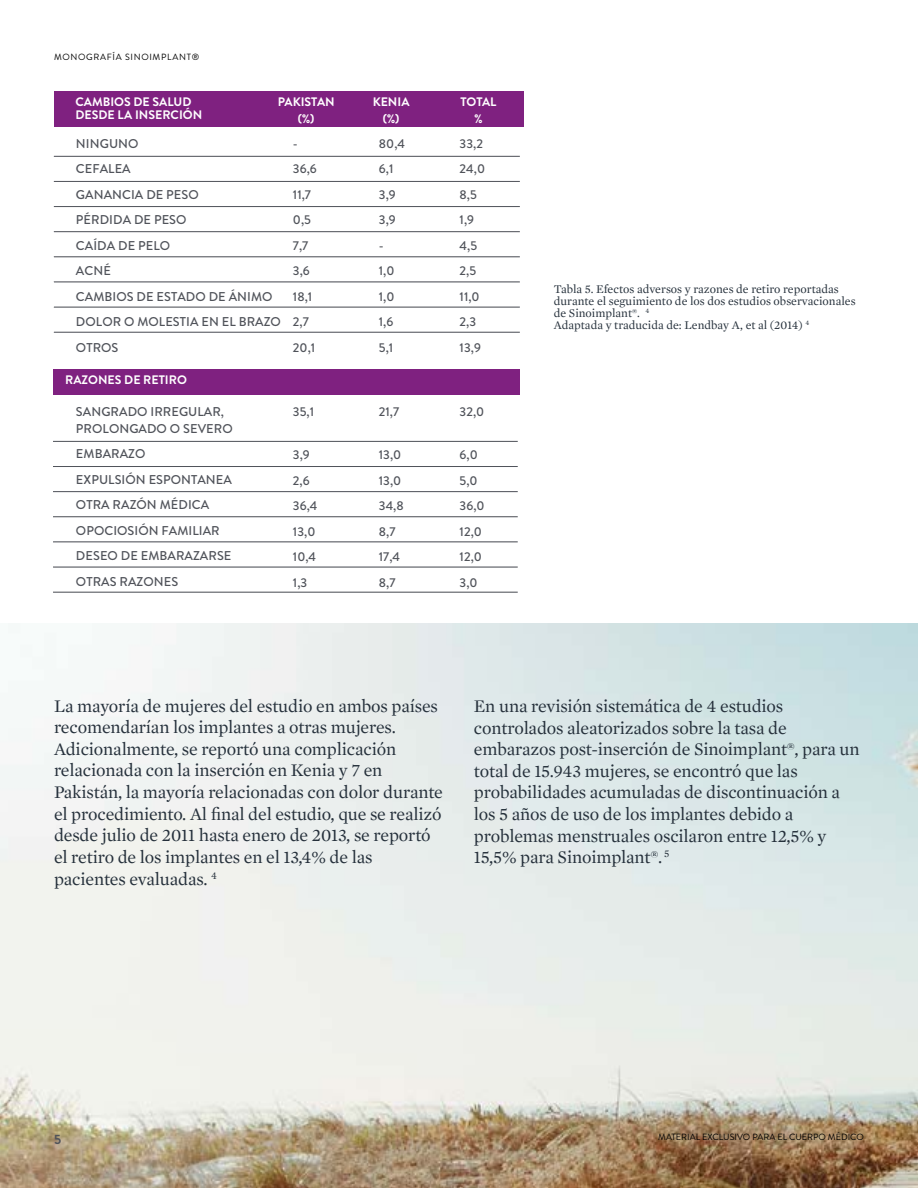
<style>
.page{position:relative;width:918px;height:1188px;background:#fff}
.page>*{position:absolute;margin:0;border:0;box-sizing:border-box;transform-origin:0 0}
.t1{font:18px/21.8px "Mercury Text G1";letter-spacing:-.01em;color:#25303b}
.t2{font:700 13.5px "Brandon Grotesque";color:#50535a}
.t3{font:500 12.75px/25.5px "Brandon Grotesque";letter-spacing:.005em;color:#50535a}
.t4{font:700 12.3px/17.1px "Brandon Grotesque";color:#fff;text-align:center}
.t5{font:12px/12px "Mercury Text G1";color:#25303b}
.t6{font:9px "Brandon Grotesque";color:#000}
.t7{font:9px "Brandon Grotesque";letter-spacing:.075em;color:#000}
</style>
<div class="page">
<img style="left:0;top:623px;width:918px;height:565px">
<hr style="left:54px;top:156px;width:466px;height:1px;background:#50535a">
<hr style="left:54px;top:181px;width:466px;height:1px;background:#50535a">
<hr style="left:54px;top:206px;width:466px;height:1px;background:#50535a">
<hr style="left:54px;top:231px;width:466px;height:1px;background:#50535a">
<hr style="left:54px;top:256px;width:466px;height:1px;background:#50535a">
<hr style="left:54px;top:282px;width:466px;height:1px;background:#50535a">
<hr style="left:54px;top:307px;width:466px;height:1px;background:#50535a">
<hr style="left:54px;top:332px;width:466px;height:1px;background:#50535a">
<hr style="left:54px;top:441px;width:464px;height:1px;background:#50535a">
<hr style="left:54px;top:466px;width:464px;height:1px;background:#50535a">
<hr style="left:54px;top:491px;width:464px;height:1px;background:#50535a">
<hr style="left:54px;top:516px;width:464px;height:1px;background:#50535a">
<hr style="left:54px;top:542px;width:464px;height:1px;background:#50535a">
<hr style="left:54px;top:567px;width:464px;height:1px;background:#50535a">
<hr style="left:54px;top:592px;width:464px;height:1px;background:#50535a">
<div style="left:54px;top:91px;width:470px;height:36px;background:#7f2180"></div>
<div style="left:54px;top:369px;width:466px;height:26px;background:#7f2180"></div>
<p class="t7" style="left:54px;top:51px;width:147px">MONOGRAFÍA SINOIMPLANT®</p>
<p class="t4" style="left:75px;top:95px;width:128px;line-height:13.4px;text-align:left">CAMBIOS DE SALUD<br>DESDE LA INSERCIÓN</p>
<p class="t4" style="left:373px;top:93px;width:38px">KENIA (%)</p>
<p class="t4" style="left:461px;top:93px;width:37px">TOTAL %</p>
<p class="t4" style="left:278px;top:93px;width:58px">PAKISTAN (%)</p>
<p class="t3" style="left:76px;top:131px;width:206px">NINGUNO<br>CEFALEA<br>GANANCIA DE PESO<br>PÉRDIDA DE PESO<br>CAÍDA DE PELO<br>ACNÉ<br>CAMBIOS DE ESTADO DE ÁNIMO<br>DOLOR O MOLESTIA EN EL BRAZO<br>OTROS</p>
<p class="t4" style="left:65px;top:372px;width:123px">RAZONES DE RETIRO</p>
<p class="t3" style="left:76px;top:404px;width:158px;line-height:16.5px">SANGRADO IRREGULAR,<br>PROLONGADO O SEVERO</p>
<p class="t3" style="left:76px;top:441px;width:157px">EMBARAZO<br>EXPULSIÓN ESPONTANEA<br>OTRA RAZÓN MÉDICA<br>OPOCIOSIÓN FAMILIAR<br>DESEO DE EMBARAZARSE<br>OTRAS RAZONES</p>
<p class="t3" style="left:293px;top:131px;width:25px">-<br>36,6<br>11,7<br>0,5<br>7,7<br>3,6<br>18,1<br>2,7<br>20,1</p>
<p class="t3" style="left:293px;top:399px;width:23px">35,1</p>
<p class="t3" style="left:293px;top:442px;width:26px">3,9<br>2,6<br>36,4<br>13,0<br>10,4<br>1,3</p>
<p class="t3" style="left:379px;top:131px;width:28px">80,4<br>6,1<br>3,9<br>3,9<br>-<br>1,0<br>1,0<br>1,6<br>5,1</p>
<p class="t3" style="left:460px;top:131px;width:27px">33,2<br>24,0<br>8,5<br>1,9<br>4,5<br>2,5<br>11,0<br>2,3<br>13,9</p>
<p class="t3" style="left:379px;top:399px;width:22px">21,7</p>
<p class="t3" style="left:379px;top:442px;width:26px">13,0<br>13,0<br>34,8<br>8,7<br>17,4<br>8,7</p>
<p class="t3" style="left:460px;top:399px;width:26px">32,0</p>
<p class="t3" style="left:460px;top:442px;width:26px">6,0<br>5,0<br>36,0<br>12,0<br>12,0<br>3,0</p>
<p class="t5" style="left:554px;top:283px;width:303px">Tabla 5. Efectos adversos y razones de retiro reportadas durante el seguimiento de los dos estudios observacionales de Sinoimplant®. <sup>4<br></sup>Adaptada y traducida de: Lendbay A, et al (2014) <sup>4</sup></p>
<p class="t1" style="left:54px;top:695px;width:391px">La mayoría de mujeres del estudio en ambos países recomendarían los implantes a otras mujeres.<br>Adicionalmente, se reportó una complicación relacionada con la inserción en Kenia y 7 en Pakistán, la mayoría relacionadas con dolor durante el procedimiento. Al final del estudio, que se realizó desde julio de 2011 hasta enero de 2013, se reportó el retiro de los implantes en el 13,4% de las pacientes evaluadas. <sup>4</sup></p>
<p class="t1" style="left:474px;top:695px;width:387px">En una revisión sistemática de 4 estudios controlados aleatorizados sobre la tasa de embarazos post-inserción de Sinoimplant®, para un total de 15.943 mujeres, se encontró que las probabilidades acumuladas de discontinuación a los 5 años de uso de los implantes debido a problemas menstruales oscilaron entre 12,5% y 15,5% para Sinoimplant®. <sup>5</sup></p>
<p class="t2" style="left:54px;top:1130px;width:9px">5</p>
<p class="t6" style="left:658px;top:1131px;width:207px">MATERIAL EXCLUSIVO PARA EL CUERPO MÉDICO</p>
</div>
